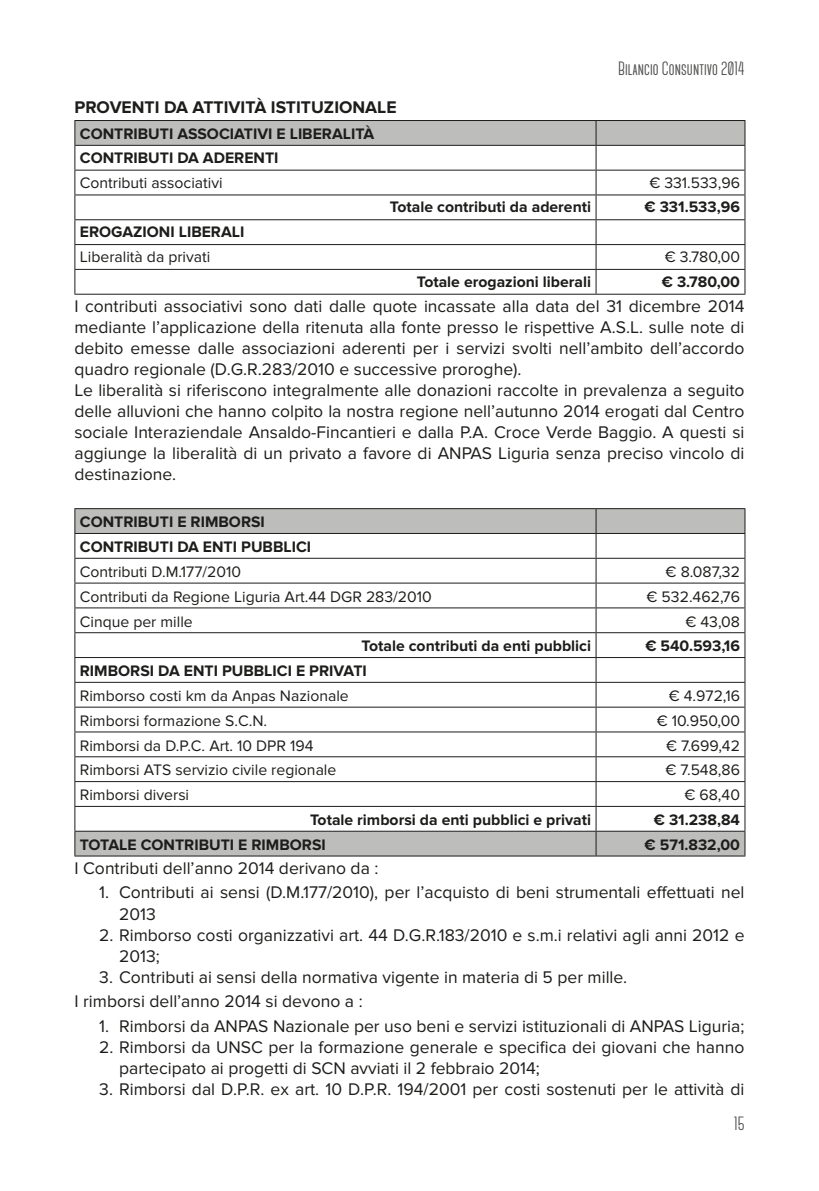
<style>
.page{position:relative;width:819px;height:1191px;background:#fff}
.page>*{position:absolute;margin:0;border:0;box-sizing:border-box;transform-origin:0 0}
.t1{font:700 19.25px "Canter";color:#4b4b4a}
.t2{font:17.5px/21px "Proxima Nova";color:#1d1d1b}
.t3{font:700 17.5px "Proxima Nova";color:#1d1d1b}
.t4{font:15.75px "Proxima Nova";color:#1d1d1b}
.t5{font:700 15.75px/23.6px "Proxima Nova";color:#1d1d1b}
</style>
<div class="page">
<hr style="left:74px;top:294px;width:522px;height:1px;background:#1d1d1b">
<hr style="left:596px;top:294px;width:149px;height:1px;background:#1d1d1b">
<svg style="left:74px;top:120px;width:671px;height:174px"></svg>
<hr style="left:74px;top:145px;width:522px;height:1px;background:#1d1d1b">
<hr style="left:596px;top:145px;width:149px;height:1px;background:#1d1d1b">
<svg style="left:75px;top:509px;width:669px;height:346px"></svg>
<hr style="left:74px;top:558px;width:522px;height:1px;background:#1d1d1b">
<hr style="left:596px;top:558px;width:149px;height:1px;background:#1d1d1b">
<hr style="left:74px;top:582px;width:522px;height:1px;background:#1d1d1b">
<hr style="left:596px;top:582px;width:149px;height:1px;background:#1d1d1b">
<hr style="left:74px;top:607px;width:522px;height:1px;background:#1d1d1b">
<hr style="left:596px;top:607px;width:149px;height:1px;background:#1d1d1b">
<hr style="left:74px;top:632px;width:522px;height:1px;background:#1d1d1b">
<hr style="left:596px;top:632px;width:149px;height:1px;background:#1d1d1b">
<hr style="left:74px;top:657px;width:522px;height:1px;background:#1d1d1b">
<hr style="left:596px;top:657px;width:149px;height:1px;background:#1d1d1b">
<hr style="left:74px;top:682px;width:522px;height:1px;background:#1d1d1b">
<hr style="left:596px;top:682px;width:149px;height:1px;background:#1d1d1b">
<hr style="left:74px;top:706px;width:522px;height:1px;background:#1d1d1b">
<hr style="left:596px;top:706px;width:149px;height:1px;background:#1d1d1b">
<hr style="left:74px;top:731px;width:522px;height:1px;background:#1d1d1b">
<hr style="left:596px;top:731px;width:149px;height:1px;background:#1d1d1b">
<hr style="left:74px;top:756px;width:522px;height:1px;background:#1d1d1b">
<hr style="left:596px;top:756px;width:149px;height:1px;background:#1d1d1b">
<hr style="left:74px;top:781px;width:522px;height:1px;background:#1d1d1b">
<hr style="left:596px;top:781px;width:149px;height:1px;background:#1d1d1b">
<hr style="left:74px;top:806px;width:522px;height:1px;background:#1d1d1b">
<hr style="left:596px;top:806px;width:149px;height:1px;background:#1d1d1b">
<svg style="left:595px;top:509px;width:1px;height:346px"></svg>
<hr style="left:74px;top:508px;width:522px;height:1px;background:#1d1d1b">
<hr style="left:596px;top:508px;width:149px;height:1px;background:#1d1d1b">
<hr style="left:74px;top:533px;width:522px;height:1px;background:#1d1d1b">
<hr style="left:596px;top:533px;width:149px;height:1px;background:#1d1d1b">
<hr style="left:74px;top:830px;width:522px;height:1px;background:#1d1d1b">
<svg style="left:74px;top:509px;width:1px;height:346px"></svg>
<hr style="left:596px;top:830px;width:149px;height:1px;background:#1d1d1b">
<svg style="left:744px;top:509px;width:1px;height:346px"></svg>
<hr style="left:74px;top:855px;width:522px;height:1px;background:#1d1d1b">
<hr style="left:596px;top:855px;width:149px;height:1px;background:#1d1d1b">
<p class="t1" style="left:618px;top:58px;width:128px">Bilancio Consuntivo 2014</p>
<p class="t3" style="left:74px;top:97px;width:323px">PROVENTI DA ATTIVITÀ ISTITUZIONALE</p>
<p class="t5" style="left:80px;top:122px;width:296px">CONTRIBUTI ASSOCIATIVI E LIBERALITÀ<br>CONTRIBUTI DA ADERENTI</p>
<p class="t4" style="left:80px;top:173px;width:144px">Contributi associativi</p>
<p class="t4" style="left:649px;top:173px;width:92px">€ 331.533,96</p>
<p class="t5" style="left:390px;top:196px;width:203px">Totale contributi da aderenti</p>
<p class="t5" style="left:644px;top:196px;width:97px">€ 331.533,96</p>
<p class="t5" style="left:80px;top:220px;width:166px">EROGAZIONI LIBERALI</p>
<p class="t4" style="left:80px;top:248px;width:132px">Liberalità da privati</p>
<p class="t4" style="left:664px;top:248px;width:77px">€ 3.780,00</p>
<p class="t5" style="left:416px;top:270px;width:176px">Totale erogazioni liberali</p>
<p class="t5" style="left:661px;top:270px;width:80px">€ 3.780,00</p>
<p class="t2" style="left:74px;top:296px;width:671px">I contributi associativi sono dati dalle quote incassate alla data del 31 dicembre 2014 mediante l’applicazione della ritenuta alla fonte presso le rispettive A.S.L. sulle note di debito emesse dalle associazioni aderenti per i servizi svolti nell’ambito dell’accordo quadro regionale (D.G.R.283/2010 e successive proroghe).<br>Le liberalità si riferiscono integralmente alle donazioni raccolte in prevalenza a seguito delle alluvioni che hanno colpito la nostra regione nell’autunno 2014 erogati dal Centro sociale Interaziendale Ansaldo-Fincantieri e dalla P.A. Croce Verde Baggio. A questi si aggiunge la liberalità di un privato a favore di ANPAS Liguria senza preciso vincolo di destinazione.</p>
<p class="t5" style="left:80px;top:510px;width:233px;line-height:24.8px">CONTRIBUTI E RIMBORSI<br>CONTRIBUTI DA ENTI PUBBLICI</p>
<p class="t4" style="left:80px;top:562px;width:163px">Contributi D.M.177/2010</p>
<p class="t4" style="left:665px;top:562px;width:76px">€ 8.087,32</p>
<p class="t4" style="left:80px;top:587px;width:353px">Contributi da Regione Liguria Art.44 DGR 283/2010</p>
<p class="t4" style="left:646px;top:587px;width:95px">€ 532.462,76</p>
<p class="t4" style="left:80px;top:612px;width:114px">Cinque per mille</p>
<p class="t4" style="left:685px;top:612px;width:56px">€ 43,08</p>
<p class="t5" style="left:361px;top:634px;width:231px">Totale contributi da enti pubblici</p>
<p class="t5" style="left:645px;top:634px;width:96px">€ 540.593,16</p>
<p class="t5" style="left:80px;top:659px;width:288px">RIMBORSI DA ENTI PUBBLICI E PRIVATI</p>
<p class="t4" style="left:80px;top:686px;width:270px">Rimborso costi km da Anpas Nazionale</p>
<p class="t4" style="left:668px;top:686px;width:73px">€ 4.972,16</p>
<p class="t4" style="left:80px;top:711px;width:189px">Rimborsi formazione S.C.N.</p>
<p class="t4" style="left:656px;top:711px;width:85px">€ 10.950,00</p>
<p class="t4" style="left:80px;top:736px;width:235px">Rimborsi da D.P.C. Art. 10 DPR 194</p>
<p class="t4" style="left:666px;top:736px;width:75px">€ 7.699,42</p>
<p class="t4" style="left:80px;top:761px;width:258px">Rimborsi ATS servizio civile regionale</p>
<p class="t4" style="left:665px;top:761px;width:76px">€ 7.548,86</p>
<p class="t4" style="left:80px;top:786px;width:111px">Rimborsi diversi</p>
<p class="t4" style="left:684px;top:786px;width:57px">€ 68,40</p>
<p class="t5" style="left:310px;top:808px;width:282px">Totale rimborsi da enti pubblici e privati</p>
<p class="t5" style="left:653px;top:808px;width:88px">€ 31.238,84</p>
<p class="t5" style="left:80px;top:833px;width:247px">TOTALE CONTRIBUTI E RIMBORSI</p>
<p class="t5" style="left:644px;top:833px;width:97px">€ 571.832,00</p>
<p class="t2" style="left:74px;top:858px;width:305px">I Contributi dell’anno 2014 derivano da :</p>
<p class="t2" style="left:119px;top:882px;width:627px;text-indent:-20px">1. Contributi ai sensi (D.M.177/2010), per l’acquisto di beni strumentali effettuati nel<br>2013</p>
<p class="t2" style="left:119px;top:924px;width:627px;text-indent:-20px">2. Rimborso costi organizzativi art. 44 D.G.R.183/2010 e s.m.i relativi agli anni 2012 e<br>2013;</p>
<p class="t2" style="left:74px;top:964px;width:554px;line-height:24.5px;text-indent:25px">3. Contributi ai sensi della normativa vigente in materia di 5 per mille.<br>I rimborsi dell’anno 2014 si devono a :</p>
<p class="t2" style="left:99px;top:1015px;width:646px">1. Rimborsi da ANPAS Nazionale per uso beni e servizi istituzionali di ANPAS Liguria;</p>
<p class="t2" style="left:119px;top:1036px;width:627px;text-indent:-20px">2. Rimborsi da UNSC per la formazione generale e specifica dei giovani che hanno partecipato ai progetti di SCN avviati il 2 febbraio 2014;</p>
<p class="t2" style="left:99px;top:1078px;width:646px">3. Rimborsi dal D.P.R. ex art. 10 D.P.R. 194/2001 per costi sostenuti per le attività di</p>
<p class="t1" style="left:734px;top:1113px;width:12px">15</p>
</div>
